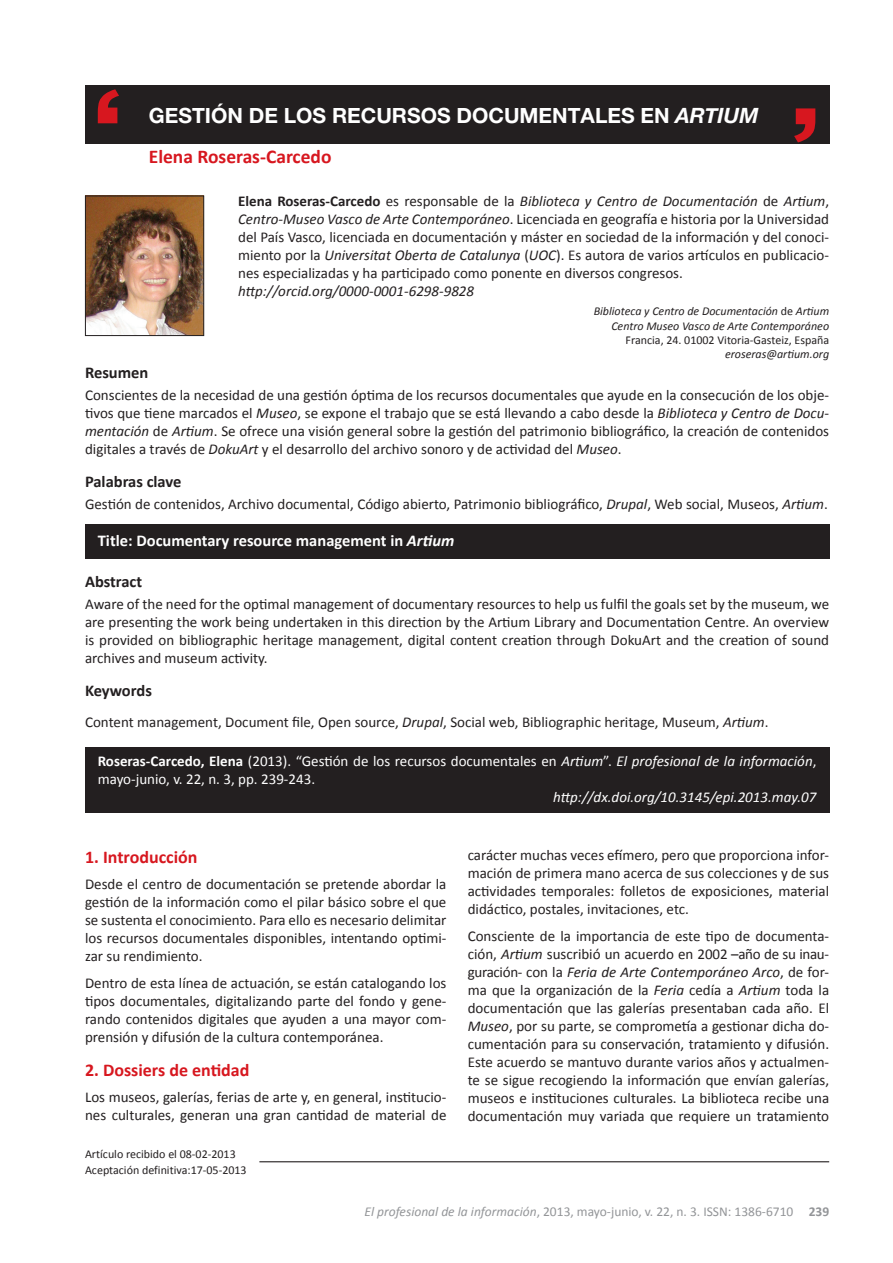
<style>
.page{position:relative;width:893px;height:1263px;background:#fff}
.page>*{position:absolute;margin:0;border:0;box-sizing:border-box;transform-origin:0 0}
.t1{font:700 21px "Helvetica Neue";color:#fff}
.t2{font:700 19.5px "Calibri";color:#d7171f}
.t3{font:700 18px "Calibri";color:#d7171f}
.t4{font:700 16.5px "Calibri";color:#fff}
.t5{font:700 16.5px "Calibri";color:#231f20}
.t6{font:15px/18px "Calibri";color:#231f20;text-align:justify}
.t7{font:15px/18px "Calibri";color:#fff}
.t8{font:italic 15px "Calibri";color:#fff}
.t9{font:italic 15px "Calibri";color:#231f20}
.t10{font:13.5px "Calibri";color:#939598}
.t11{font:12px/15.6px "Calibri";color:#231f20}
.t12{font:italic 12px/14.4px "Calibri";color:#231f20;text-align:right}
.s1{font-style:italic}
.s2{font-weight:700}
.s3{font-style:normal}
</style>
<div class="page">
<div style="left:85px;top:525px;width:744px;height:34px;background:#231f20"></div>
<div style="left:85px;top:747px;width:744px;height:66px;background:#231f20"></div>
<div style="left:85px;top:85px;width:744px;height:59px;background:#231f20"></div>
<svg style="left:794px;top:108px;width:21px;height:34px"></svg>
<svg style="left:98px;top:89px;width:21px;height:34px"></svg>
<hr style="left:259px;top:1161px;width:570px;height:1px;background:#231f20">
<img style="left:87px;top:198px;width:115px;height:136px">
<div style="left:85px;top:196px;width:119px;height:140px;border:1px solid #231f20"></div>
<h1 class="t1" style="left:149px;top:102px;width:611px">GESTIÓN DE LOS RECURSOS DOCUMENTALES EN <span class="s1">ARTIUM</span></h1>
<h2 class="t2" style="left:149px;top:144px;width:184px">Elena Roseras-Carcedo</h2>
<p class="t6" style="left:238px;top:193px;width:593px"><span class="s2">Elena Roseras-Carcedo</span> es responsable de la <span class="s1">Biblioteca y Centro de Documentación</span> de <span class="s1">Artium</span>, <span class="s1">Centro-Museo Vasco de Arte Contemporáneo</span>. Licenciada en geografía e historia por la Universidad del País Vasco, licenciada en documentación y máster en sociedad de la información y del conoci&shy;miento por la <span class="s1">Universitat Oberta de Catalunya</span> (<span class="s1">UOC</span>). Es autora de varios artículos en publicacio&shy;nes especializadas y ha participado como ponente en diversos congresos.</p>
<p class="t9" style="left:238px;top:281px;width:237px">http://orcid.org/0000-0001-6298-9828</p>
<p class="t12" style="left:594px;top:303px;width:237px">Biblioteca y Centro de Documentación <span class="s3">de</span> Artium<br>Centro Museo Vasco de Arte Contemporáneo</p>
<p class="t11" style="left:626px;top:332px;width:205px">Francia, 24. 01002 Vitoria-Gasteiz, España</p>
<p class="t12" style="left:725px;top:347px;width:106px">eroseras@artium.org</p>
<p class="t5" style="left:85px;top:362px;width:65px">Resumen</p>
<p class="t6" style="left:85px;top:386px;width:746px">Conscientes de la necesidad de una gestión óptima de los recursos documentales que ayude en la consecución de los obje&shy;tivos que tiene marcados el <span class="s1">Museo</span>, se expone el trabajo que se está llevando a cabo desde la <span class="s1">Biblioteca y Centro de Docu&shy;mentación</span> de <span class="s1">Artium</span>. Se ofrece una visión general sobre la gestión del patrimonio bibliográfico, la creación de contenidos digitales a través de <span class="s1">DokuArt</span> y el desarrollo del archivo sonoro y de actividad del <span class="s1">Museo</span>.</p>
<p class="t5" style="left:85px;top:471px;width:98px">Palabras clave</p>
<p class="t6" style="left:85px;top:495px;width:744px">Gestión de contenidos, Archivo documental, Código abierto, Patrimonio bibliográfico, <span class="s1">Drupal</span>, Web social, Museos, <span class="s1">Artium</span>.</p>
<p class="t4" style="left:98px;top:530px;width:358px">Title: Documentary resource management in <span class="s1">Artium</span></p>
<p class="t5" style="left:85px;top:571px;width:59px">Abstract</p>
<p class="t6" style="left:85px;top:595px;width:746px">Aware of the need for the optimal management of documentary resources to help us fulfil the goals set by the museum, we are presenting the work being undertaken in this direction by the Artium Library and Documentation Centre. An overview is provided on bibliographic heritage management, digital content creation through DokuArt and the creation of sound archives and museum activity.</p>
<p class="t5" style="left:85px;top:680px;width:68px">Keywords</p>
<p class="t6" style="left:85px;top:713px;width:685px">Content management, Document file, Open source, <span class="s1">Drupal</span>, Social web, Bibliographic heritage, Museum, <span class="s1">Artium</span>.</p>
<p class="t7" style="left:98px;top:752px;width:720px"><span class="s2">Roseras-Carcedo, Elena</span> (2013). “Gestión de los recursos documentales en <span class="s1">Artium</span>”. <span class="s1">El profesional de la información</span>, mayo-junio, v. 22, n. 3, pp. 239-243.</p>
<p class="t8" style="left:553px;top:787px;width:265px">http://dx.doi.org/10.3145/epi.2013.may.07</p>
<p class="t3" style="left:85px;top:845px;width:114px">1. Introducción</p>
<p class="t6" style="left:85px;top:875px;width:363px">Desde el centro de documentación se pretende abordar la gestión de la información como el pilar básico sobre el que se sustenta el conocimiento. Para ello es necesario delimitar los recursos documentales disponibles, intentando optimi&shy;zar su rendimiento.</p>
<p class="t6" style="left:85px;top:974px;width:363px">Dentro de esta línea de actuación, se están catalogando los tipos documentales, digitalizando parte del fondo y gene&shy;rando contenidos digitales que ayuden a una mayor com&shy;prensión y difusión de la cultura contemporánea.</p>
<p class="t3" style="left:85px;top:1058px;width:166px">2. Dossiers de entidad</p>
<p class="t6" style="left:85px;top:1088px;width:363px">Los museos, galerías, ferias de arte y, en general, institucio&shy;nes culturales, generan una gran cantidad de material de</p>
<p class="t11" style="left:85px;top:1146px;width:163px">Artículo recibido el 08-02-2013<br>Aceptación definitiva:17-05-2013</p>
<p class="t6" style="left:468px;top:846px;width:363px">carácter muchas veces efímero, pero que proporciona infor&shy;mación de primera mano acerca de sus colecciones y de sus actividades temporales: folletos de exposiciones, material didáctico, postales, invitaciones, etc.</p>
<p class="t6" style="left:468px;top:927px;width:363px">Consciente de la importancia de este tipo de documenta&shy;ción, <span class="s1">Artium</span> suscribió un acuerdo en 2002 –año de su inau&shy;guración- con la <span class="s1">Feria de Arte Contemporáneo Arco</span>, de for&shy;ma que la organización de la <span class="s1">Feria</span> cedía a <span class="s1">Artium</span> toda la documentación que las galerías presentaban cada año. El <span class="s1">Museo</span>, por su parte, se comprometía a gestionar dicha do&shy;cumentación para su conservación, tratamiento y difusión.<br>Este acuerdo se mantuvo durante varios años y actualmen&shy;te se sigue recogiendo la información que envían galerías, museos e instituciones culturales. La biblioteca recibe una documentación muy variada que requiere un tratamiento</p>
<p class="t10" style="left:364px;top:1203px;width:466px"><span class="s1">El profesional de la información</span>, 2013, mayo-junio, v. 22, n. 3. ISSN: 1386-6710 <span class="s2">239</span></p>
</div>
